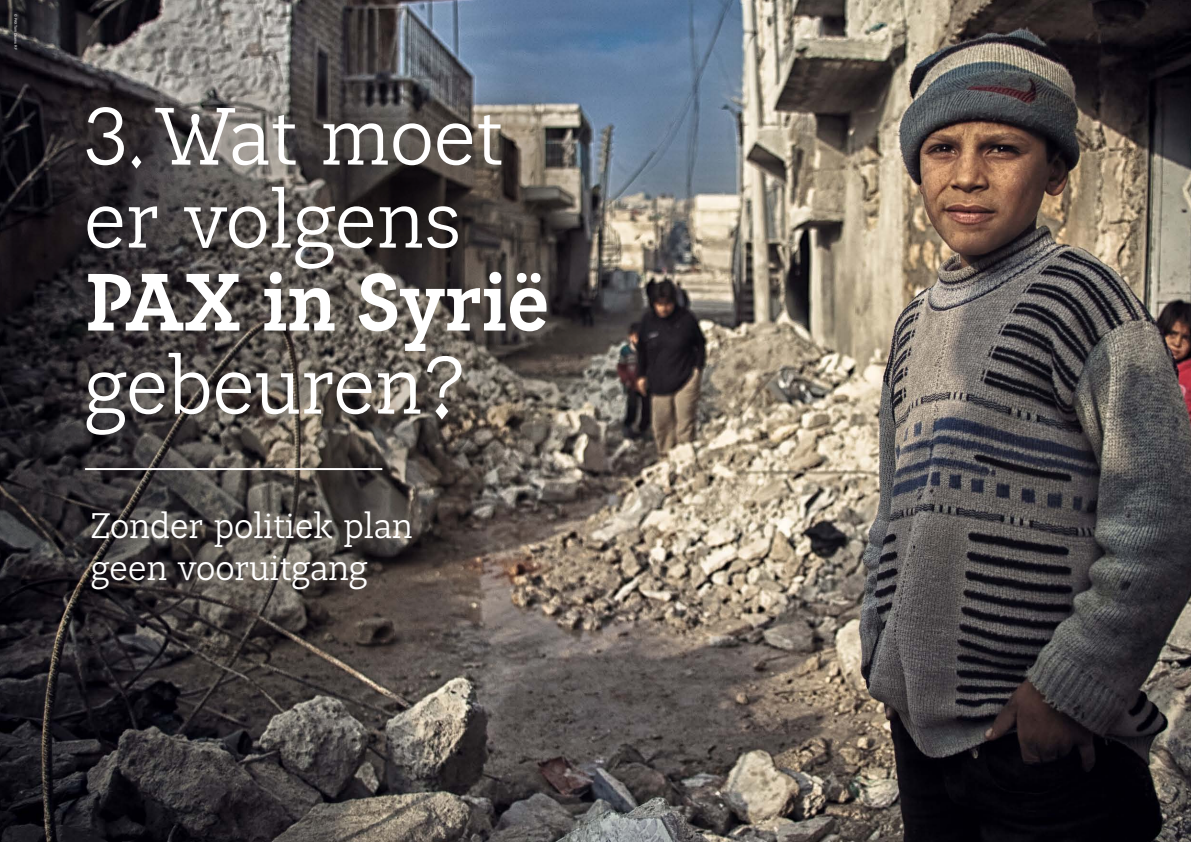
<style>
.page{position:relative;width:1191px;height:842px;background:#fff}
.page>*{position:absolute;margin:0;border:0;box-sizing:border-box;transform-origin:0 0}
.t1{font:82px/83px "Lean OFY";color:#fff}
.t2{font:700 82px "Lean OFY";color:#fff}
.t3{font:36px/42px "Lean OFY";color:#fff}
.t4{font:3.5px "Arial";color:#fff}
</style>
<div class="page">
<img style="left:0;top:0;width:1191px;height:842px">
<svg style="left:0;top:72px;width:622px;height:620px;background:#4c4745"></svg>
<svg style="left:315px;top:104px;width:261px;height:184px;background:#4a4440"></svg>
<hr style="left:85px;top:468px;width:297px;height:2px;background:#fff">
<svg style="left:131px;top:156px;width:10px;height:13px"></svg>
<svg style="left:427px;top:356px;width:34px;height:63px;background:#625b53"></svg>
<p class="t4" style="left:18px;top:14px;width:37px;rotate:90deg">© PAX Tom Daams RF</p>
<h1 class="t1" style="left:84px;top:96px;width:420px">3 Wat moet er volgens</h1>
<h1 class="t2" style="left:84px;top:251px;width:467px">PAX in Syrië</h1>
<h1 class="t1" style="left:84px;top:345px;width:340px">gebeuren</h1>
<p class="t3" style="left:91px;top:505px;width:323px">Zonder politiek plan geen vooruitgang</p>
</div>
